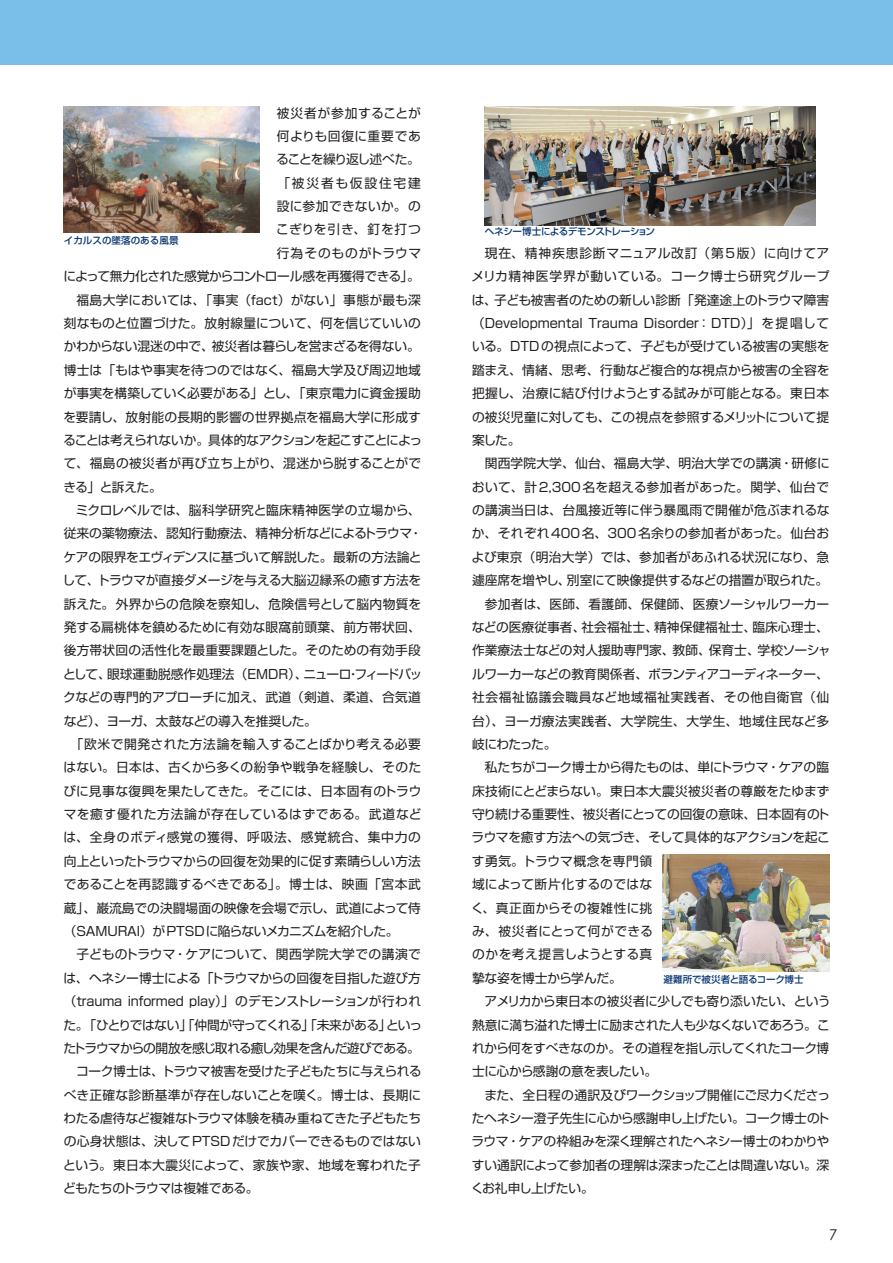
<style>
.page{position:relative;width:893px;height:1263px;background:#fff}
.page>*{position:absolute;margin:0;border:0;box-sizing:border-box;transform-origin:0 0}
.t1{font:14.85px "Century Gothic";color:#231f20}
.t2{font:12.75px/23.4px "Shin Go Pro";letter-spacing:-.005em;color:#231f20;text-align:justify}
.t3{font:12.75px "Shin Go Pro";letter-spacing:-.025em;color:#231f20}
.t4{font:12.75px "Shin Go Pro";letter-spacing:.02em;color:#231f20}
.t5{font:12.75px "Shin Go Pro";letter-spacing:.015em;color:#231f20}
.t6{font:12.75px "Shin Go Pro";letter-spacing:-.03em;color:#231f20}
.t7{font:12.75px "Shin Go Pro";letter-spacing:.025em;color:#231f20}
.t8{font:12.75px "Shin Go Pro";letter-spacing:.03em;color:#231f20}
.t9{font:12.75px "Shin Go Pro";letter-spacing:.035em;color:#231f20}
.t10{font:12.75px "Shin Go Pro";letter-spacing:.045em;color:#231f20}
.t11{font:12.75px "Shin Go Pro";letter-spacing:.06em;color:#231f20}
.t12{font:12.75px "Shin Go Pro";letter-spacing:-.065em;color:#231f20}
.t13{font:12.75px "Shin Go Pro";letter-spacing:-.04em;color:#231f20}
.t14{font:12.75px "Shin Go Pro";letter-spacing:-.06em;color:#231f20}
.t15{font:12.75px "Shin Go Pro";letter-spacing:-.055em;color:#231f20}
.t16{font:12.75px "Shin Go Pro";letter-spacing:-.035em;color:#231f20}
.t17{font:12.75px "Shin Go Pro";letter-spacing:.05em;color:#231f20}
.t18{font:12.75px "Shin Go Pro";letter-spacing:.055em;color:#231f20}
.t19{font:12.75px "Shin Go Pro";letter-spacing:-.09em;color:#231f20}
.t20{font:12.75px "Shin Go Pro";letter-spacing:.04em;color:#231f20}
.t21{font:12.75px "Shin Go Pro";letter-spacing:.145em;color:#231f20}
.t22{font:500 9.6px "Shin Go Pro";letter-spacing:-.045em;color:#0a3672}
.t23{font:500 9.6px "Shin Go Pro";letter-spacing:-.02em;color:#0a3672}
.t24{font:500 9.6px "Shin Go Pro";color:#0a3672}
</style>
<div class="page">
<div style="left:0;top:0;width:893px;height:65px;background:#7abfea"></div>
<img style="left:485px;top:106px;width:331px;height:119px">
<img style="left:663px;top:855px;width:166px;height:116px">
<img style="left:64px;top:106px;width:196px;height:127px">
<p class="t18" style="left:277px;top:102px;width:146px">被災者が参加することが</p>
<p class="t20" style="left:277px;top:126px;width:146px">何よりも回復に重要であ</p>
<p class="t19" style="left:276px;top:149px;width:145px">ることを繰り返し述べた。</p>
<p class="t21" style="left:277px;top:172px;width:145px">「被災者も仮設住宅建</p>
<p class="t7" style="left:277px;top:196px;width:146px">設に参加できないか。の</p>
<p class="t11" style="left:276px;top:219px;width:146px">こぎりを引き、釘を打つ</p>
<p class="t18" style="left:277px;top:243px;width:146px">行為そのものがトラウマ</p>
<p class="t13" style="left:63px;top:266px;width:358px">によって無力化された感覚からコントロール感を再獲得できる」。</p>
<p class="t4" style="left:77px;top:289px;width:346px">福島大学においては、「事実（fact）がない」事態が最も深</p>
<p class="t2" style="left:64px;top:310px;width:359px">刻なものと位置づけた。放射線量について、何を信じていいの</p>
<p class="t3" style="left:64px;top:336px;width:358px">かわからない混迷の中で、被災者は暮らしを営まざるを得ない。</p>
<p class="t2" style="left:64px;top:357px;width:359px">博士は「もはや事実を待つのではなく、福島大学及び周辺地域</p>
<p class="t2" style="left:64px;top:380px;width:359px">が事実を構築していく必要がある」とし、「東京電力に資金援助</p>
<p class="t5" style="left:63px;top:406px;width:359px">を要請し、放射能の長期的影響の世界拠点を福島大学に形成す</p>
<p class="t14" style="left:63px;top:430px;width:360px">ることは考えられないか。具体的なアクションを起こすことによっ</p>
<p class="t4" style="left:64px;top:453px;width:359px">て、福島の被災者が再び立ち上がり、混迷から脱することがで</p>
<p class="t2" style="left:63px;top:474px;width:100px">きる」と訴えた。</p>
<p class="t7" style="left:76px;top:500px;width:346px">ミクロレベルでは、脳科学研究と臨床精神医学の立場から、</p>
<p class="t2" style="left:64px;top:520px;width:360px">従来の薬物療法、認知行動療法、精神分析などによるトラウマ・</p>
<p class="t3" style="left:64px;top:546px;width:360px">ケアの限界をエヴィデンスに基づいて解説した。最新の方法論と</p>
<p class="t2" style="left:63px;top:567px;width:360px">して、トラウマが直接ダメージを与える大脳辺縁系の癒す方法を</p>
<p class="t4" style="left:64px;top:593px;width:359px">訴えた。外界からの危険を察知し、危険信号として脳内物質を</p>
<p class="t2" style="left:64px;top:614px;width:358px">発する扁桃体を鎮めるために有効な眼窩前頭葉、前方帯状回、</p>
<p class="t5" style="left:64px;top:640px;width:359px">後方帯状回の活性化を最重要課題とした。そのための有効手段</p>
<p class="t2" style="left:63px;top:661px;width:361px">として、眼球運動脱感作処理法（EMDR）、ニューロ・フィードバッ</p>
<p class="t2" style="left:63px;top:684px;width:359px">クなどの専門的アプローチに加え、武道（剣道、柔道、合気道</p>
<p class="t6" style="left:64px;top:710px;width:255px">など）、ヨーガ、太鼓などの導入を推奨した。</p>
<p class="t7" style="left:71px;top:734px;width:352px">「欧米で開発された方法論を輸入することばかり考える必要</p>
<p class="t2" style="left:64px;top:754px;width:359px">はない。日本は、古くから多くの紛争や戦争を経験し、そのた</p>
<p class="t2" style="left:64px;top:778px;width:359px">びに見事な復興を果たしてきた。そこには、日本固有のトラウ</p>
<p class="t17" style="left:64px;top:804px;width:359px">マを癒す優れた方法論が存在しているはずである。武道など</p>
<p class="t11" style="left:64px;top:827px;width:359px">は、全身のボディ感覚の獲得、呼吸法、感覚統合、集中力の</p>
<p class="t3" style="left:64px;top:850px;width:359px">向上といったトラウマからの回復を効果的に促す素晴らしい方法</p>
<p class="t7" style="left:64px;top:874px;width:359px">であることを再認識するべきである」。博士は、映画「宮本武</p>
<p class="t2" style="left:64px;top:894px;width:359px">蔵」、巌流島での決闘場面の映像を会場で示し、武道によって侍</p>
<p class="t2" style="left:64px;top:918px;width:336px">（SAMURAI）がPTSDに陥らないメカニズムを紹介した。</p>
<p class="t8" style="left:77px;top:944px;width:346px">子どものトラウマ・ケアについて、関西学院大学での講演で</p>
<p class="t3" style="left:64px;top:967px;width:359px">は、ヘネシー博士による「トラウマからの回復を目指した遊び方</p>
<p class="t2" style="left:64px;top:988px;width:359px">（trauma informed play）」のデモンストレーションが行われ</p>
<p class="t12" style="left:64px;top:1014px;width:360px">た。「ひとりではない」「仲間が守ってくれる」「未来がある」といっ</p>
<p class="t15" style="left:64px;top:1037px;width:358px">たトラウマからの開放を感じ取れる癒し効果を含んだ遊びである。</p>
<p class="t3" style="left:76px;top:1061px;width:347px">コーク博士は、トラウマ被害を受けた子どもたちに与えられる</p>
<p class="t4" style="left:64px;top:1084px;width:359px">べき正確な診断基準が存在しないことを嘆く。博士は、長期に</p>
<p class="t6" style="left:64px;top:1108px;width:359px">わたる虐待など複雑なトラウマ体験を積み重ねてきた子どもたち</p>
<p class="t2" style="left:64px;top:1128px;width:359px">の心身状態は、決してPTSDだけでカバーできるものではない</p>
<p class="t2" style="left:63px;top:1152px;width:359px">という。東日本大震災によって、家族や家、地域を奪われた子</p>
<p class="t6" style="left:63px;top:1178px;width:197px">どもたちのトラウマは複雑である。</p>
<p class="t24" style="left:64px;top:233px;width:116px">イカルスの墜落のある風景</p>
<p class="t22" style="left:472px;top:223px;width:185px">　 ヘネシー博士によるデモンストレーション</p>
<p class="t2" style="left:471px;top:240px;width:360px;text-indent:13px">現在、精神疾患診断マニュアル改訂（第5版）に向けてアメリカ精神医学界が動いている。コーク博士ら研究グループは、子ども被害者のための新しい診断「発達途上のトラウマ障害（Developmental Trauma Disorder： DTD）」を提唱している。DTDの視点によって、子どもが受けている被害の実態を踏まえ、情緒、思考、行動など複合的な視点から被害の全容を把握し、治療に結び付けようとする試みが可能となる。東日本の被災児童に対しても、この視点を参照するメリットについて提案した。</p>
<p class="t2" style="left:485px;top:450px;width:346px">関西学院大学、仙台、福島大学、明治大学での講演・研修に</p>
<p class="t9" style="left:472px;top:476px;width:359px">おいて、計2,300名を超える参加者があった。関学、仙台で</p>
<p class="t5" style="left:472px;top:500px;width:359px">の講演当日は、台風接近等に伴う暴風雨で開催が危ぶまれるな</p>
<p class="t4" style="left:472px;top:523px;width:359px">か、それぞれ400名、300名余りの参加者があった。仙台お</p>
<p class="t5" style="left:472px;top:546px;width:359px">よび東京（明治大学）では、参加者があふれる状況になり、急</p>
<p class="t3" style="left:472px;top:570px;width:358px">遽座席を増やし、別室にて映像提供するなどの措置が取られた。</p>
<p class="t2" style="left:485px;top:590px;width:346px">参加者は、医師、看護師、保健師、医療ソーシャルワーカー</p>
<p class="t2" style="left:472px;top:614px;width:359px">などの医療従事者、社会福祉士、精神保健福祉士、臨床心理士、</p>
<p class="t2" style="left:472px;top:637px;width:360px">作業療法士などの対人援助専門家、教師、保育士、学校ソーシャ</p>
<p class="t6" style="left:472px;top:663px;width:358px">ルワーカーなどの教育関係者、ボランティアコーディネーター、</p>
<p class="t10" style="left:472px;top:687px;width:359px">社会福祉協議会職員など地域福祉実践者、その他自衛官（仙</p>
<p class="t8" style="left:472px;top:710px;width:359px">台）、ヨーガ療法実践者、大学院生、大学生、地域住民など多</p>
<p class="t2" style="left:472px;top:731px;width:86px">岐にわたった。</p>
<p class="t3" style="left:485px;top:757px;width:346px">私たちがコーク博士から得たものは、単にトラウマ・ケアの臨</p>
<p class="t2" style="left:472px;top:778px;width:359px">床技術にとどまらない。東日本大震災被災者の尊厳をたゆまず</p>
<p class="t2" style="left:472px;top:801px;width:359px">守り続ける重要性、被災者にとっての回復の意味、日本固有のト</p>
<p class="t2" style="left:472px;top:824px;width:360px">ラウマを癒す方法への気づき、そして具体的なアクションを起こ</p>
<p class="t9" style="left:472px;top:850px;width:182px">す勇気。トラウマ概念を専門領</p>
<p class="t5" style="left:472px;top:874px;width:182px">域によって断片化するのではな</p>
<p class="t10" style="left:471px;top:897px;width:183px">く、真正面からその複雑性に挑</p>
<p class="t7" style="left:472px;top:921px;width:182px">み、被災者にとって何ができる</p>
<p class="t4" style="left:472px;top:944px;width:182px">のかを考え提言しようとする真</p>
<p class="t2" style="left:472px;top:965px;width:151px">摯な姿を博士から学んだ。</p>
<p class="t3" style="left:484px;top:991px;width:347px">アメリカから東日本の被災者に少しでも寄り添いたい、という</p>
<p class="t3" style="left:472px;top:1014px;width:359px">熱意に満ち溢れた博士に励まされた人も少なくないであろう。こ</p>
<p class="t16" style="left:472px;top:1037px;width:359px">れから何をすべきなのか。その道程を指し示してくれたコーク博</p>
<p class="t6" style="left:472px;top:1061px;width:187px">士に心から感謝の意を表したい。</p>
<p class="t2" style="left:484px;top:1081px;width:347px">また、全日程の通訳及びワークショップ開催にご尽力くださっ</p>
<p class="t3" style="left:472px;top:1108px;width:359px">たヘネシー澄子先生に心から感謝申し上げたい。コーク博士のト</p>
<p class="t2" style="left:472px;top:1128px;width:359px">ラウマ・ケアの枠組みを深く理解されたヘネシー博士のわかりや</p>
<p class="t2" style="left:472px;top:1152px;width:359px">すい通訳によって参加者の理解は深まったことは間違いない。深</p>
<p class="t3" style="left:471px;top:1178px;width:124px">くお礼申し上げたい。</p>
<p class="t23" style="left:663px;top:972px;width:142px">避難所で被災者と語るコーク博士</p>
<p class="t1" style="left:829px;top:1225px;width:10px">7</p>
</div>
